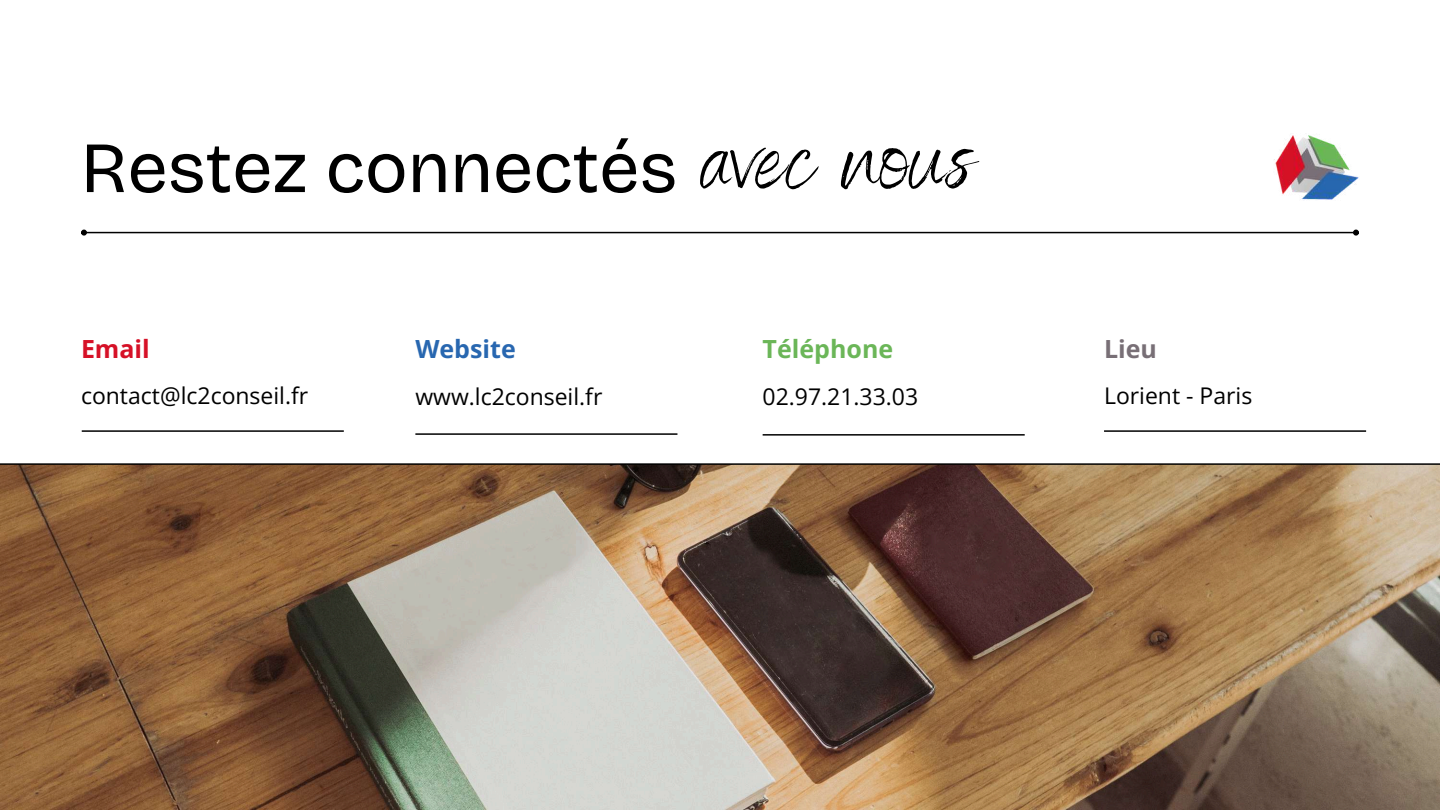
<style>
.page{position:relative;width:1440px;height:810px;background:#fff}
.page>*{position:absolute;margin:0;border:0;box-sizing:border-box;transform-origin:0 0}
.t1{font:101.4px "Benedict";color:#000}
.t2{font:72px "Bricolage Grotesque";color:#000}
.t3{font:700 25px "Open Sans";color:#6bb658}
.t4{font:700 25px "Open Sans";color:#2867b0}
.t5{font:700 25px "Open Sans";color:#d61127}
.t6{font:700 25px "Open Sans";color:#786f76}
.t7{font:23px "Open Sans";color:#000}
</style>
<div class="page">
<hr style="left:87px;top:232px;width:1266px;height:1px;background:#000">
<svg style="left:81px;top:230px;width:6px;height:6px"></svg>
<svg style="left:1353px;top:230px;width:6px;height:6px"></svg>
<hr style="left:82px;top:430px;width:262px;height:2px;background:#000">
<img style="left:0;top:465px;width:1440px;height:345px">
<hr style="left:415px;top:433px;width:262px;height:2px;background:#000">
<hr style="left:763px;top:434px;width:262px;height:2px;background:#000">
<hr style="left:1104px;top:430px;width:262px;height:2px;background:#000">
<hr style="left:0;top:463px;width:1440px;height:2px;background:#000">
<img style="left:1274px;top:135px;width:85px;height:65px">
<h2 class="t2" style="left:81px;top:125px;width:598px">Restez connectés</h2>
<h1 class="t1" style="left:702px;top:91px;width:272px">avec nous</h1>
<p class="t5" style="left:81px;top:331px;width:70px">Email</p>
<p class="t7" style="left:81px;top:379px;width:229px">contact@lc2conseil.fr</p>
<p class="t4" style="left:415px;top:331px;width:102px">Website</p>
<p class="t7" style="left:415px;top:381px;width:189px">www.lc2conseil.fr</p>
<p class="t3" style="left:763px;top:331px;width:132px">Téléphone</p>
<p class="t7" style="left:763px;top:381px;width:157px">02.97.21.33.03</p>
<p class="t6" style="left:1104px;top:331px;width:54px">Lieu</p>
<p class="t7" style="left:1104px;top:379px;width:150px">Lorient - Paris</p>
</div>
